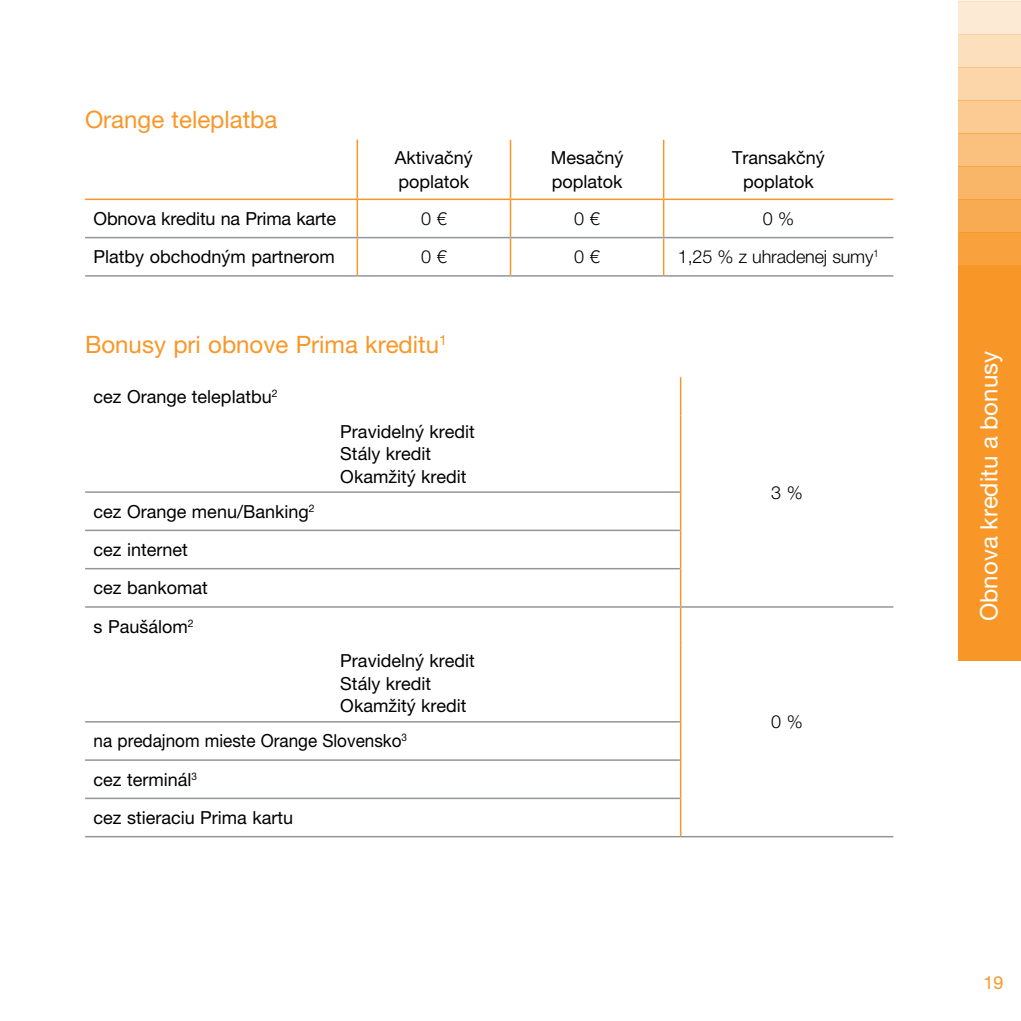
<style>
.page{position:relative;width:1021px;height:1021px;background:#fff}
.page>*{position:absolute;margin:0;border:0;box-sizing:border-box;transform-origin:0 0}
.t1{font:24px "Helvetica Neue LT Pro";color:#f89728}
.t2{font:24px "Helvetica Neue LT Pro";color:#fff}
.t3{font:18px/22.5px "Helvetica Neue LT Pro";color:#000}
.t4{font:18px/38.4px "Helvetica Neue LT Pro";color:#000;scale:.95 1}
.t5{font:300 18px "Helvetica Neue LT Pro";letter-spacing:-.01em;color:#000}
.t6{font:18px "Helvetica Neue LT Pro";color:#f89728}
</style>
<div class="page">
<hr style="left:356px;top:140px;width:2px;height:58px;background:#f89728">
<hr style="left:356px;top:200px;width:2px;height:37px;background:#f89728">
<hr style="left:356px;top:238px;width:2px;height:37px;background:#f89728">
<hr style="left:85px;top:198px;width:272px;height:2px;background:#f89728">
<hr style="left:357px;top:198px;width:153px;height:2px;background:#f89728">
<hr style="left:510px;top:198px;width:153px;height:2px;background:#f89728">
<hr style="left:663px;top:198px;width:230px;height:2px;background:#f89728">
<hr style="left:509px;top:140px;width:2px;height:58px;background:#f89728">
<hr style="left:509px;top:200px;width:2px;height:37px;background:#f89728">
<hr style="left:509px;top:238px;width:2px;height:37px;background:#f89728">
<hr style="left:663px;top:140px;width:1px;height:58px;background:#f89728">
<hr style="left:663px;top:200px;width:1px;height:37px;background:#f89728">
<hr style="left:663px;top:238px;width:1px;height:37px;background:#f89728">
<hr style="left:85px;top:237px;width:272px;height:1px;background:#939598">
<hr style="left:85px;top:275px;width:272px;height:1px;background:#939598">
<hr style="left:357px;top:237px;width:153px;height:1px;background:#939598">
<hr style="left:357px;top:275px;width:153px;height:1px;background:#939598">
<hr style="left:510px;top:237px;width:153px;height:1px;background:#939598">
<hr style="left:510px;top:275px;width:153px;height:1px;background:#939598">
<hr style="left:663px;top:237px;width:230px;height:1px;background:#939598">
<hr style="left:663px;top:275px;width:230px;height:1px;background:#939598">
<hr style="left:680px;top:377px;width:1px;height:38px;background:#f89728">
<hr style="left:680px;top:415px;width:1px;height:77px;background:#f89728">
<hr style="left:680px;top:492px;width:1px;height:38px;background:#f89728">
<hr style="left:680px;top:530px;width:1px;height:38px;background:#f89728">
<hr style="left:680px;top:568px;width:1px;height:38px;background:#f89728">
<hr style="left:680px;top:607px;width:1px;height:38px;background:#f89728">
<hr style="left:680px;top:645px;width:1px;height:76px;background:#f89728">
<hr style="left:680px;top:721px;width:1px;height:39px;background:#f89728">
<hr style="left:680px;top:760px;width:1px;height:38px;background:#f89728">
<hr style="left:680px;top:798px;width:1px;height:38px;background:#f89728">
<hr style="left:85px;top:491px;width:595px;height:2px;background:#939598">
<hr style="left:85px;top:529px;width:595px;height:2px;background:#939598">
<hr style="left:85px;top:568px;width:595px;height:1px;background:#939598">
<hr style="left:85px;top:606px;width:595px;height:1px;background:#939598">
<hr style="left:680px;top:606px;width:213px;height:1px;background:#939598">
<hr style="left:85px;top:721px;width:595px;height:1px;background:#939598">
<hr style="left:85px;top:759px;width:595px;height:1px;background:#939598">
<hr style="left:85px;top:797px;width:595px;height:2px;background:#939598">
<hr style="left:85px;top:836px;width:595px;height:1px;background:#939598">
<hr style="left:680px;top:836px;width:213px;height:1px;background:#939598">
<div style="left:958px;top:1px;width:62px;height:33px;background:#fdead4"></div>
<div style="left:958px;top:166px;width:62px;height:33px;background:#fab668"></div>
<svg style="left:958px;top:199px;width:62px;height:66px;background:#f8a547"></svg>
<div style="left:958px;top:265px;width:62px;height:395px;background:#f89728"></div>
<div style="left:958px;top:133px;width:62px;height:33px;background:#fac07e"></div>
<div style="left:958px;top:100px;width:62px;height:33px;background:#fbcb93"></div>
<hr style="left:958px;top:0;width:62px;height:1px;background:#f89728">
<svg style="left:958px;top:34px;width:62px;height:66px;background:#fbdab2"></svg>
<h1 class="t1" style="left:85px;top:105px;width:194px">Orange teleplatba</h1>
<p class="t3" style="left:395px;top:145px;width:80px;line-height:24px">Aktivačný poplatok</p>
<p class="t3" style="left:550px;top:145px;width:74px;line-height:24px">Mesačný poplatok</p>
<p class="t3" style="left:732px;top:145px;width:94px;line-height:24px;text-align:center">Transakčný poplatok</p>
<p class="t3" style="left:94px;top:207px;width:244px">Obnova kreditu na Prima karte</p>
<p class="t5" style="left:421px;top:207px;width:27px">0 €</p>
<p class="t5" style="left:574px;top:207px;width:27px">0 €</p>
<p class="t5" style="left:762px;top:207px;width:33px">0 %</p>
<p class="t3" style="left:94px;top:245px;width:243px">Platby obchodným partnerom</p>
<p class="t5" style="left:421px;top:246px;width:27px">0 €</p>
<p class="t5" style="left:574px;top:246px;width:27px">0 €</p>
<p class="t5" style="left:678px;top:246px;width:203px">1,25 % z uhradenej sumy<sup>1</sup></p>
<h1 class="t1" style="left:85px;top:330px;width:363px">Bonusy pri obnove Prima kreditu<sup>1</sup></h1>
<p class="t3" style="left:94px;top:385px;width:185px">cez Orange teleplatbu<sup>2</sup></p>
<p class="t3" style="left:94px;top:492px;width:222px;line-height:38.4px">cez Orange menu/Banking<sup>2 </sup>cez internet<br>cez bankomat<br>s Paušálom<sup>2</sup></p>
<p class="t3" style="left:340px;top:420px;width:136px">Pravidelný kredit<br>Stály kredit<br>Okamžitý kredit</p>
<p class="t3" style="left:340px;top:649px;width:136px">Pravidelný kredit<br>Stály kredit<br>Okamžitý kredit</p>
<p class="t4" style="left:94px;top:721px;width:331px">na predajnom mieste Orange Slovensko<sup>3 </sup>cez terminál<sup>3<br></sup>cez stieraciu Prima kartu</p>
<p class="t5" style="left:771px;top:481px;width:33px">3 %</p>
<p class="t5" style="left:771px;top:710px;width:33px">0 %</p>
<h1 class="t2" style="left:974px;top:621px;width:271px;rotate:-90deg">Obnova kreditu a bonusy</h1>
<p class="t6" style="left:983px;top:971px;width:22px">19</p>
</div>
